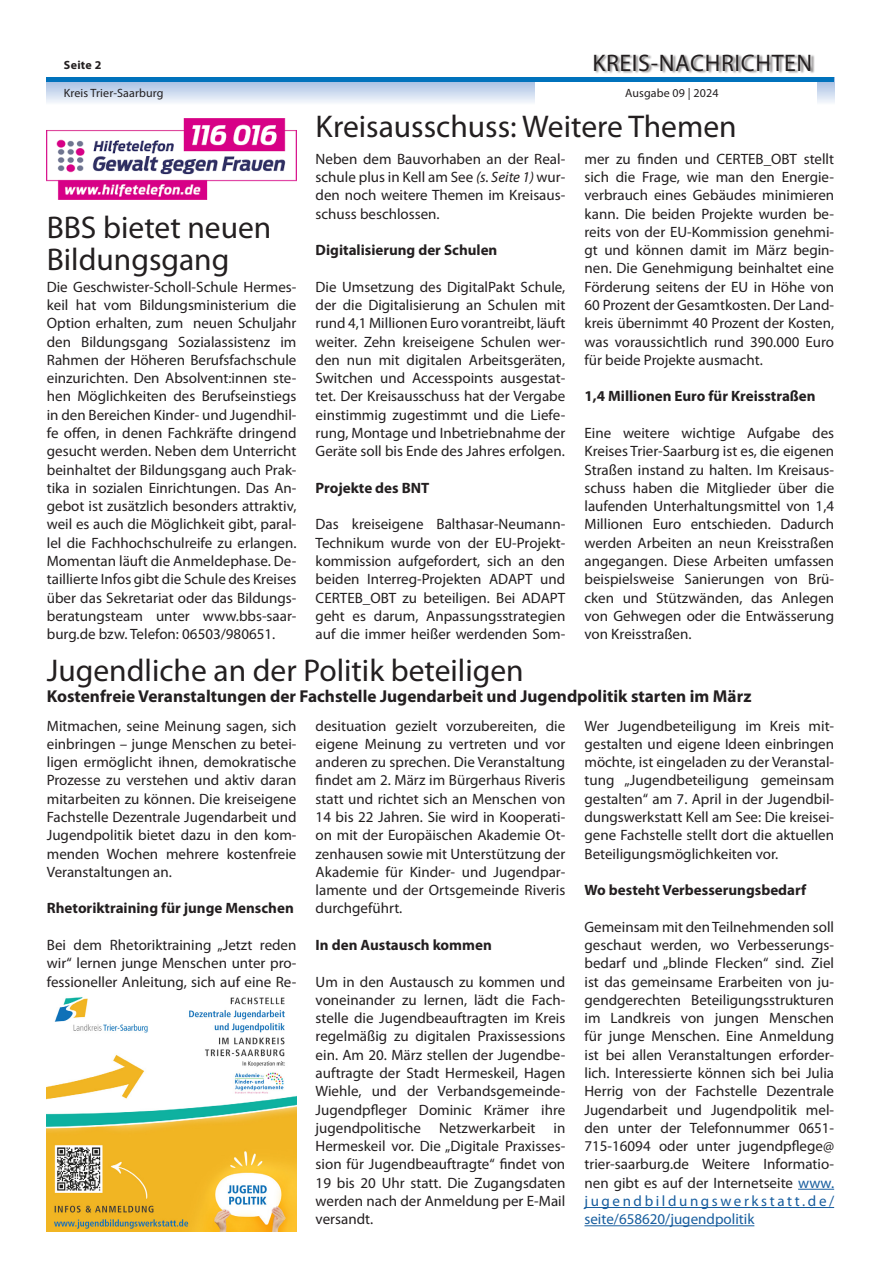
<style>
.page{position:relative;width:881px;height:1263px;background:#fff}
.page>*{position:absolute;margin:0;border:0;box-sizing:border-box;transform-origin:0 0}
.Headline{font:31.5px "Myriad Pro";color:#231f20}
.t1{font:24px "Myriad Pro";letter-spacing:.025em;color:#231f20}
.Subline{font:700 17.25px "Myriad Pro";color:#231f20}
.Fließtext{font:15px/18.3px "Myriad Pro";color:#231f20;text-align:justify}
.Fließtext-2{font:700 15px "Myriad Pro";color:#231f20}
.t2{font:12px "Myriad Pro";letter-spacing:.01em;color:#231f20}
.t3{font:700 12px "Myriad Pro";letter-spacing:.025em;color:#231f20}
.s1{font-style:italic}
.s2{color:#175d9e}
</style>
<div class="page">
<svg style="left:47px;top:82px;width:786px;height:21px;background:#cedbef"></svg>
<div style="left:535px;top:0;width:281px;height:113px;background:#fff"></div>
<div style="left:594px;top:54px;width:220px;height:20px;background:#231f20;opacity:.5"></div>
<hr style="left:47px;top:78px;width:786px;height:4px;background:#0072bc">
<hr style="left:797px;top:1189px;width:36px;height:1px;background:#175d9e">
<hr style="left:584px;top:1207px;width:249px;height:1px;background:#175d9e">
<hr style="left:584px;top:1225px;width:170px;height:1px;background:#175d9e">
<img style="left:47px;top:997px;width:249px;height:234px">
<img style="left:47px;top:118px;width:249px;height:81px">
<p class="t3" style="left:64px;top:57px;width:39px">Seite 2</p>
<h2 class="t1" style="left:592px;top:48px;width:221px">KREIS-NACHRICHTEN</h2>
<p class="t2" style="left:64px;top:86px;width:101px">Kreis Trier-Saarburg</p>
<p class="t2" style="left:625px;top:86px;width:95px">Ausgabe 09 | 2024</p>
<p class="Headline" style="left:47px;top:208px;width:226px">BBS bietet neuen</p>
<p class="Headline" style="left:47px;top:240px;width:184px">Bildungsgang</p>
<p class="Fließtext" style="left:47px;top:277px;width:251px">Die Geschwister-Scholl-Schule Hermes&shy;keil hat vom Bildungsministerium die Option erhalten, zum neuen Schuljahr den Bildungsgang Sozialassistenz im Rahmen der Höheren Berufsfachschule einzurichten. Den Absolvent:innen ste&shy;hen Möglichkeiten des Berufseinstiegs in den Bereichen Kinder- und Jugendhil&shy;fe offen, in denen Fachkräfte dringend gesucht werden. Neben dem Unterricht beinhaltet der Bildungsgang auch Prak&shy;tika in sozialen Einrichtungen. Das An&shy;gebot ist zusätzlich besonders attraktiv, weil es auch die Möglichkeit gibt, paral&shy;lel die Fachhochschulreife zu erlangen.<br>Momentan läuft die Anmeldephase. De&shy;taillierte Infos gibt die Schule des Kreises über das Sekretariat oder das Bildungs&shy;beratungsteam unter www.bbs-saar&shy;burg.de bzw. Telefon: 06503/980651.</p>
<p class="Headline" style="left:315px;top:107px;width:422px">Kreisausschuss: Weitere Themen</p>
<p class="Fließtext" style="left:315px;top:149px;width:251px">Neben dem Bauvorhaben an der Real&shy;schule plus in Kell am See <span class="s1">(s. Seite 1)</span> wur&shy;den noch weitere Themen im Kreisaus&shy;schuss beschlossen.</p>
<p class="Fließtext-2" style="left:315px;top:240px;width:183px">Digitalisierung der Schulen</p>
<p class="Fließtext" style="left:315px;top:277px;width:251px">Die Umsetzung des DigitalPakt Schule, der die Digitalisierung an Schulen mit rund 4,1 Millionen Euro vorantreibt, läuft weiter. Zehn kreiseigene Schulen wer&shy;den nun mit digitalen Arbeitsgeräten, Switchen und Accesspoints ausgestat&shy;tet. Der Kreisausschuss hat der Vergabe einstimmig zugestimmt und die Liefe&shy;rung, Montage und Inbetriebnahme der Geräte soll bis Ende des Jahres erfolgen.</p>
<p class="Fließtext-2" style="left:315px;top:478px;width:115px">Projekte des BNT</p>
<p class="Fließtext" style="left:315px;top:515px;width:251px">Das kreiseigene Balthasar-Neumann-Technikum wurde von der EU-Projekt&shy;kommission aufgefordert, sich an den beiden Interreg-Projekten ADAPT und CERTEB_OBT zu beteiligen. Bei ADAPT geht es darum, Anpassungsstrategien auf die immer heißer werdenden Som-</p>
<p class="Fließtext" style="left:584px;top:149px;width:251px">mer zu finden und CERTEB_OBT stellt sich die Frage, wie man den Energie&shy;verbrauch eines Gebäudes minimieren kann. Die beiden Projekte wurden be&shy;reits von der EU-Kommission genehmi&shy;gt und können damit im März begin&shy;nen. Die Genehmigung beinhaltet eine Förderung seitens der EU in Höhe von 60 Prozent der Gesamtkosten. Der Land&shy;kreis übernimmt 40 Prozent der Kosten, was voraussichtlich rund 390.000 Euro für beide Projekte ausmacht.</p>
<p class="Fließtext-2" style="left:584px;top:387px;width:232px">1,4 Millionen Euro für Kreisstraßen</p>
<p class="Fließtext" style="left:584px;top:424px;width:251px">Eine weitere wichtige Aufgabe des Kreises Trier-Saarburg ist es, die eigenen Straßen instand zu halten. Im Kreisaus&shy;schuss haben die Mitglieder über die laufenden Unterhaltungsmittel von 1,4<br>Millionen Euro entschieden. Dadurch werden Arbeiten an neun Kreisstraßen angegangen. Diese Arbeiten umfassen beispielsweise Sanierungen von Brü&shy;cken und Stützwänden, das Anlegen von Gehwegen oder die Entwässerung von Kreisstraßen.</p>
<p class="Headline" style="left:47px;top:651px;width:478px">Jugendliche an der Politik beteiligen</p>
<p class="Subline" style="left:47px;top:684px;width:706px">Kostenfreie Veranstaltungen der Fachstelle Jugendarbeit und Jugendpolitik starten im März</p>
<p class="Fließtext" style="left:47px;top:716px;width:251px">Mitmachen, seine Meinung sagen, sich einbringen – junge Menschen zu betei&shy;ligen ermöglicht ihnen, demokratische Prozesse zu verstehen und aktiv daran mitarbeiten zu können. Die kreiseigene Fachstelle Dezentrale Jugendarbeit und Jugendpolitik bietet dazu in den kom&shy;menden Wochen mehrere kostenfreie Veranstaltungen an.</p>
<p class="Fließtext-2" style="left:47px;top:898px;width:248px">Rhetoriktraining für junge Menschen</p>
<p class="Fließtext" style="left:47px;top:935px;width:251px">Bei dem Rhetoriktraining „Jetzt reden wir“ lernen junge Menschen unter pro&shy;fessioneller Anleitung, sich auf eine Re-</p>
<p class="Fließtext" style="left:315px;top:716px;width:251px">desituation gezielt vorzubereiten, die eigene Meinung zu vertreten und vor anderen zu sprechen. Die Veranstaltung findet am 2. März im Bürgerhaus Riveris statt und richtet sich an Menschen von 14 bis 22 Jahren. Sie wird in Kooperati&shy;on mit der Europäischen Akademie Ot&shy;zenhausen sowie mit Unterstützung der Akademie für Kinder- und Jugendpar&shy;lamente und der Ortsgemeinde Riveris durchgeführt.</p>
<p class="Fließtext-2" style="left:315px;top:935px;width:178px">In den Austausch kommen</p>
<p class="Fließtext" style="left:315px;top:972px;width:251px">Um in den Austausch zu kommen und voneinander zu lernen, lädt die Fach&shy;stelle die Jugendbeauftragten im Kreis regelmäßig zu digitalen Praxissessions ein. Am 20. März stellen der Jugendbe&shy;auftragte der Stadt Hermeskeil, Hagen Wiehle, und der Verbandsgemeinde-Jugendpfleger Dominic Krämer ihre jugendpolitische Netzwerkarbeit in Hermeskeil vor. Die „Digitale Praxisses&shy;sion für Jugendbeauftragte“ findet von 19 bis 20 Uhr statt. Die Zugangsdaten werden nach der Anmeldung per E-Mail versandt.</p>
<p class="Fließtext" style="left:584px;top:716px;width:251px">Wer Jugendbeteiligung im Kreis mit&shy;gestalten und eigene Ideen einbringen möchte, ist eingeladen zu der Veranstal&shy;tung „Jugendbeteiligung gemeinsam gestalten“ am 7. April in der Jugendbil&shy;dungswerkstatt Kell am See: Die kreisei&shy;gene Fachstelle stellt dort die aktuellen Beteiligungsmöglichkeiten vor.</p>
<p class="Fließtext-2" style="left:584px;top:880px;width:223px">Wo besteht Verbesserungsbedarf</p>
<p class="Fließtext" style="left:584px;top:917px;width:251px">Gemeinsam mit den Teilnehmenden soll geschaut werden, wo Verbesserungs&shy;bedarf und „blinde Flecken“ sind. Ziel ist das gemeinsame Erarbeiten von ju&shy;gendgerechten Beteiligungsstrukturen im Landkreis von jungen Menschen für junge Menschen. Eine Anmeldung ist bei allen Veranstaltungen erforder&shy;lich. Interessierte können sich bei Julia Herrig von der Fachstelle Dezentrale Jugendarbeit und Jugendpolitik mel&shy;den unter der Telefonnummer 0651- 715-16094 oder unter jugendpflege@ trier-saarburg.de Weitere Informatio&shy;nen gibt es auf der Internetseite <span class="s2">www. jugendbildungswerkstatt.de/ seite/658620/jugendpolitik</span></p>
</div>
